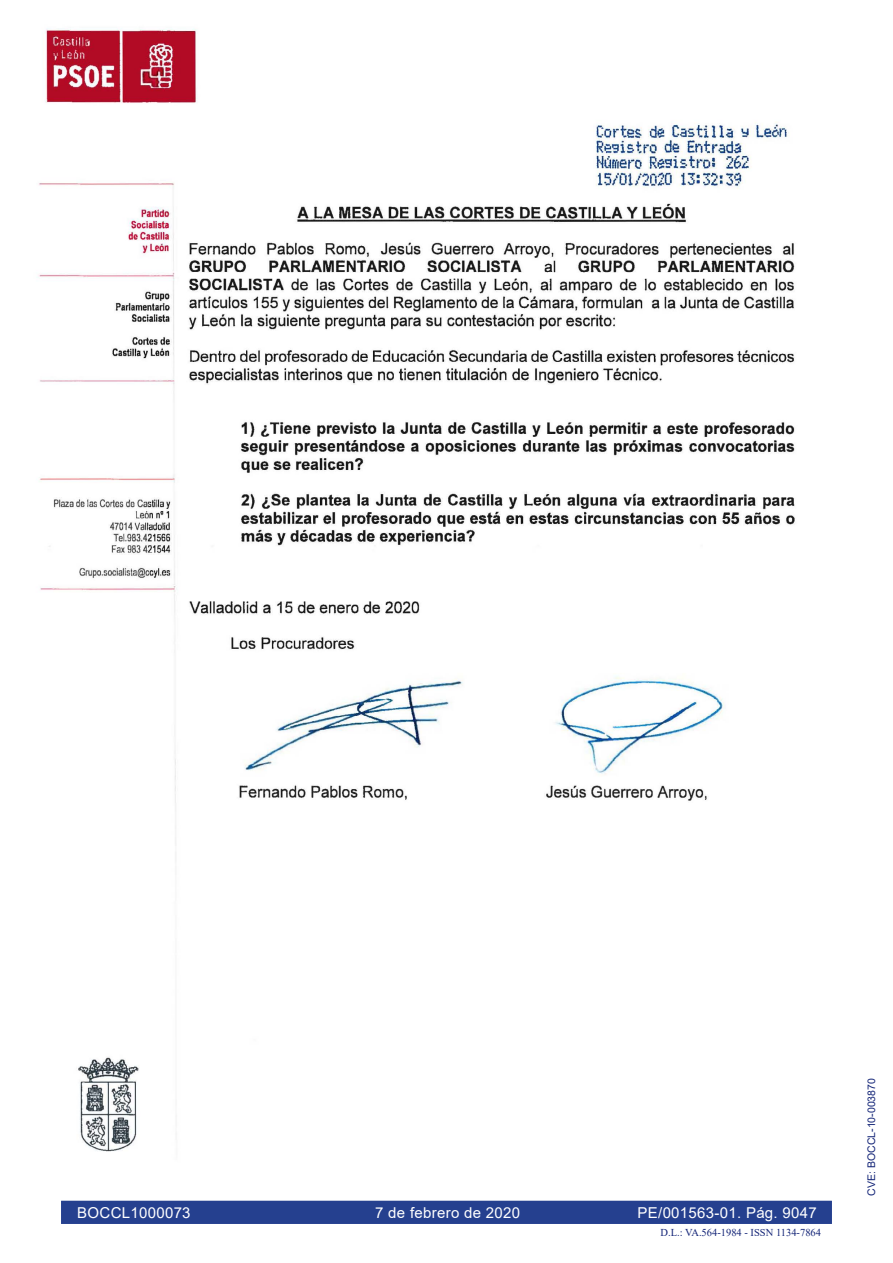
<style>
.page{position:relative;width:893px;height:1263px;background:#fff}
.page>*{position:absolute;margin:0;border:0;box-sizing:border-box;transform-origin:0 0}
.E_CVE{font:15px "Arial";letter-spacing:.02em;color:#fff}
.t1{font:10.5px "Times New Roman";color:#132477}
.t2{font:10.5px "Arial";color:#132477}
</style>
<div class="page">
<div style="left:60px;top:1200px;width:773px;height:25px;background:#25408f"></div>
<div style="left:60px;top:1199px;width:773px;height:26px;border:2px solid #fff"></div>
<img style="left:37px;top:28px;width:796px;height:1172px">
<p class="E_CVE" style="left:77px;top:1202px;width:115px">BOCCL1000073</p>
<p class="E_CVE" style="left:375px;top:1202px;width:146px">7 de febrero de 2020</p>
<p class="E_CVE" style="left:638px;top:1202px;width:181px">PE/001563-01. Pág. 9047</p>
<p class="t1" style="left:661px;top:1225px;width:162px">D.L.: VA.564-1984 - ISSN 1134-7864</p>
<p class="t2" style="left:864px;top:1195px;width:119px;rotate:-90deg">CVE: BOCCL-10-003870</p>
</div>
